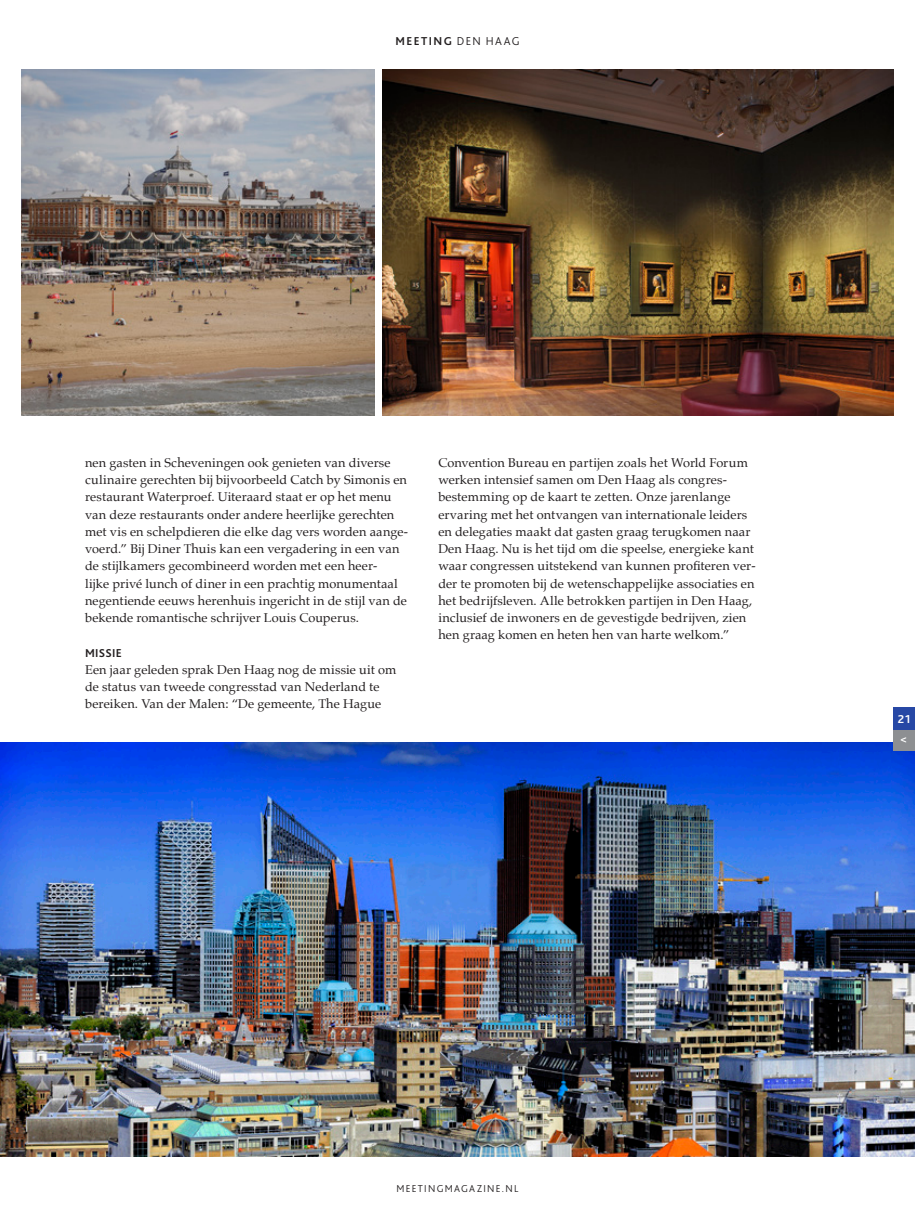
<style>
.page{position:relative;width:915px;height:1212px;background:#fff}
.page>*{position:absolute;margin:0;border:0;box-sizing:border-box;transform-origin:0 0}
.t1{font:12.75px/17.2px "Palatino";letter-spacing:.005em;color:#231f20}
.t2{font:700 12px "Bliss 2";letter-spacing:.12em;color:#231f20}
.t3{font:700 12px/20.7px "Bliss 2";color:#fff}
.t4{font:300 10.5px "Bliss 2";letter-spacing:.125em;color:#231f20}
.s1{font-weight:300}
</style>
<div class="page">
<img style="left:382px;top:70px;width:511px;height:345px">
<img style="left:0;top:742px;width:914px;height:415px">
<div style="left:892px;top:728px;width:22px;height:22px;background:#8d8f92"></div>
<div style="left:892px;top:707px;width:22px;height:22px;background:#2748a5"></div>
<img style="left:21px;top:70px;width:354px;height:345px">
<p class="t2" style="left:395px;top:33px;width:126px">MEETING <span class="s1">DEN HAAG</span></p>
<p class="t1" style="left:85px;top:454px;width:324px">nen gasten in Scheveningen ook genieten van diverse culinaire gerechten bij bijvoorbeeld Catch by Simonis en restaurant Waterproef. Uiteraard staat er op het menu van deze restaurants onder andere heerlijke gerechten met vis en schelpdieren die elke dag vers worden aange&shy;voerd.” Bij Diner Thuis kan een vergadering in een van de stijlkamers gecombineerd worden met een heer-<br>lijke privé lunch of diner in een prachtig monumentaal negentiende eeuws herenhuis ingericht in de stijl van de bekende romantische schrijver Louis Couperus.</p>
<p class="t2" style="left:85px;top:645px;width:38px">MISSIE</p>
<p class="t1" style="left:85px;top:661px;width:312px">Een jaar geleden sprak Den Haag nog de missie uit om de status van tweede congresstad van Nederland te bereiken. Van der Malen: “De gemeente, The Hague</p>
<p class="t1" style="left:438px;top:454px;width:318px">Convention Bureau en partijen zoals het World Forum werken intensief samen om Den Haag als congres&shy;bestemming op de kaart te zetten. Onze jarenlange ervaring met het ontvangen van internationale leiders en delegaties maakt dat gasten graag terugkomen naar Den Haag. Nu is het tijd om die speelse, energieke kant waar congressen uitstekend van kunnen profiteren ver&shy;der te promoten bij de wetenschappelijke associaties en het bedrijfsleven. Alle betrokken partijen in Den Haag, inclusief de inwoners en de gevestigde bedrijven, zien hen graag komen en heten hen van harte welkom.”</p>
<p class="t3" style="left:897px;top:708px;width:14px">21 &lt;</p>
<p class="t4" style="left:396px;top:1182px;width:123px">MEETINGMAGAZINE.NL</p>
</div>
